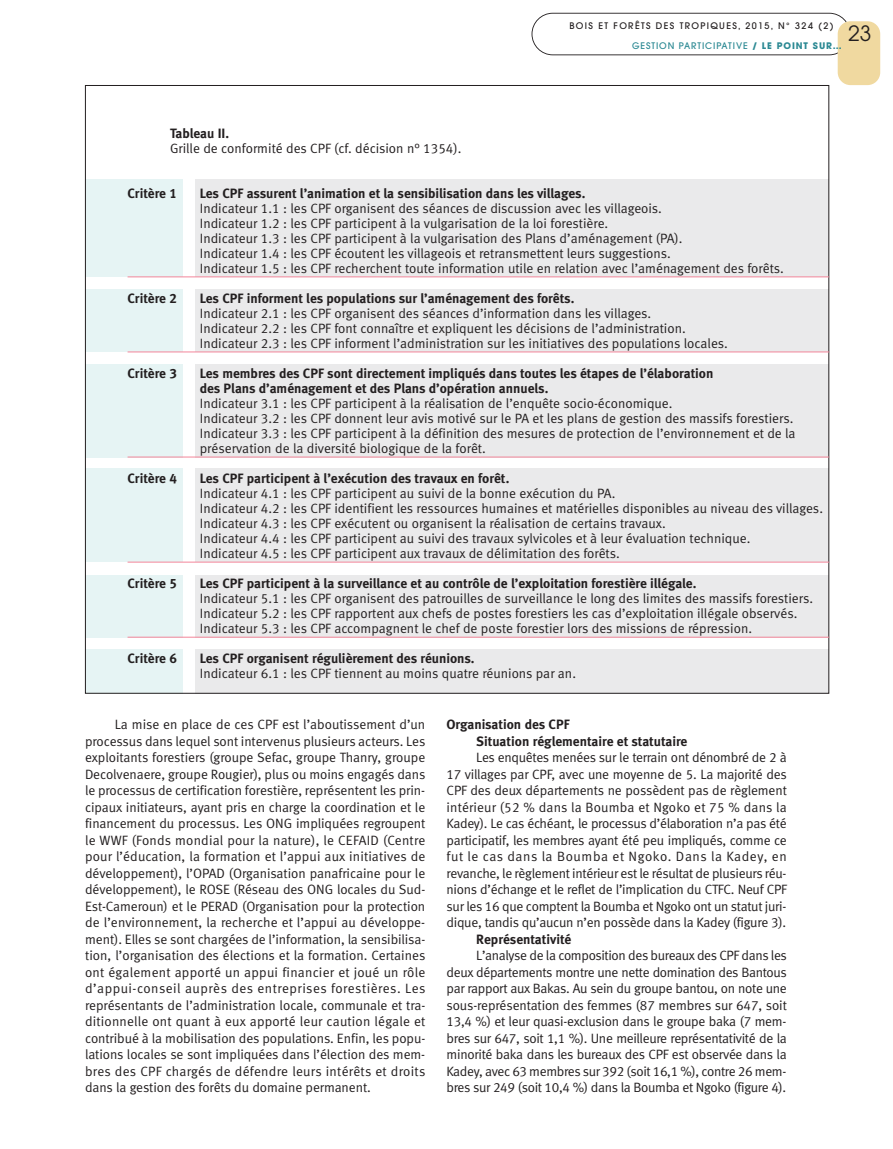
<style>
.page{position:relative;width:893px;height:1149px;background:#fff}
.page>*{position:absolute;margin:0;border:0;box-sizing:border-box;transform-origin:0 0}
.t1{font:21px "Avant Garde";color:#231f20}
.t2{font:13.5px/16.5px "Meta Normal LF";color:#231f20}
.t3{font:13.5px/16.5px "Meta Bold LF";color:#231f20}
.t4{font:500 9px "Avant Garde";letter-spacing:.15em;color:#231f20}
.t5{font:500 9px "Avant Garde";letter-spacing:.1em;color:#2c8993}
.s1{font-weight:700}
</style>
<div class="page">
<svg style="left:531px;top:13px;width:316px;height:42px"></svg>
<div style="left:838px;top:21px;width:42px;height:64px;background:#f0d9a0;border-radius:13px"></div>
<div style="left:85px;top:179px;width:98px;height:97px;background:#e6f4f4"></div>
<div style="left:196px;top:179px;width:633px;height:97px;background:#eaeaeb"></div>
<div style="left:85px;top:289px;width:98px;height:62px;background:#e6f4f4"></div>
<div style="left:196px;top:289px;width:633px;height:62px;background:#eaeaeb"></div>
<div style="left:85px;top:364px;width:98px;height:93px;background:#e6f4f4"></div>
<div style="left:196px;top:364px;width:633px;height:93px;background:#eaeaeb"></div>
<div style="left:85px;top:468px;width:98px;height:94px;background:#e6f4f4"></div>
<div style="left:196px;top:468px;width:633px;height:94px;background:#eaeaeb"></div>
<div style="left:85px;top:575px;width:98px;height:62px;background:#e6f4f4"></div>
<div style="left:196px;top:575px;width:633px;height:62px;background:#eaeaeb"></div>
<div style="left:85px;top:649px;width:98px;height:44px;background:#e6f4f4"></div>
<div style="left:196px;top:649px;width:633px;height:44px;background:#eaeaeb"></div>
<hr style="left:128px;top:276px;width:701px;height:1px;background:#f3869a">
<hr style="left:128px;top:351px;width:701px;height:1px;background:#f3869a">
<hr style="left:128px;top:456px;width:701px;height:1px;background:#f3869a">
<hr style="left:128px;top:561px;width:701px;height:1px;background:#f3869a">
<hr style="left:128px;top:636px;width:701px;height:1px;background:#f3869a">
<p class="t4" style="left:569px;top:23px;width:266px">BOIS ET FORÊTS DES TROPIQUES, 2015, N° 324 (2)</p>
<h1 class="t1" style="left:848px;top:26px;width:25px">23</h1>
<p class="t5" style="left:632px;top:42px;width:211px">GESTION PARTICIPATIVE <span class="s1">/ LE POINT SUR…</span></p>
<p class="t3" style="left:170px;top:126px;width:61px">Tableau II.</p>
<p class="t2" style="left:170px;top:141px;width:293px">Grille de conformité des CPF (cf. décision n° 1354).</p>
<p class="t3" style="left:128px;top:186px;width:51px">Critère 1</p>
<p class="t3" style="left:200px;top:186px;width:387px">Les CPF assurent l’animation et la sensibilisation dans les villages.</p>
<p class="t2" style="left:200px;top:202px;width:586px;line-height:15px">Indicateur 1.1 : les CPF organisent des séances de discussion avec les villageois.<br>Indicateur 1.2 : les CPF participent à la vulgarisation de la loi forestière.<br>Indicateur 1.3 : les CPF participent à la vulgarisation des Plans d’aménagement (PA).<br>Indicateur 1.4 : les CPF écoutent les villageois et retransmettent leurs suggestions.<br>Indicateur 1.5 : les CPF recherchent toute information utile en relation avec l’aménagement des forêts.</p>
<p class="t3" style="left:128px;top:291px;width:51px">Critère 2</p>
<p class="t3" style="left:200px;top:291px;width:376px">Les CPF informent les populations sur l’aménagement des forêts.</p>
<p class="t2" style="left:200px;top:307px;width:530px;line-height:15px">Indicateur 2.1 : les CPF organisent des séances d’information dans les villages.<br>Indicateur 2.2 : les CPF font connaître et expliquent les décisions de l’administration.<br>Indicateur 2.3 : les CPF informent l’administration sur les initiatives des populations locales.</p>
<p class="t3" style="left:128px;top:366px;width:51px">Critère 3</p>
<p class="t3" style="left:200px;top:367px;width:515px;line-height:15px">Les membres des CPF sont directement impliqués dans toutes les étapes de l’élaboration des Plans d’aménagement et des Plans d’opération annuels.</p>
<p class="t2" style="left:200px;top:397px;width:597px;line-height:15px">Indicateur 3.1 : les CPF participent à la réalisation de l’enquête socio-économique.<br>Indicateur 3.2 : les CPF donnent leur avis motivé sur le PA et les plans de gestion des massifs forestiers.<br>Indicateur 3.3 : les CPF participent à la définition des mesures de protection de l’environnement et de la préservation de la diversité biologique de la forêt.</p>
<p class="t3" style="left:128px;top:471px;width:51px">Critère 4</p>
<p class="t3" style="left:200px;top:471px;width:311px">Les CPF participent à l’exécution des travaux en forêt.</p>
<p class="t2" style="left:200px;top:487px;width:625px;line-height:15px">Indicateur 4.1 : les CPF participent au suivi de la bonne exécution du PA.<br>Indicateur 4.2 : les CPF identifient les ressources humaines et matérielles disponibles au niveau des villages.<br>Indicateur 4.3 : les CPF exécutent ou organisent la réalisation de certains travaux.<br>Indicateur 4.4 : les CPF participent au suivi des travaux sylvicoles et à leur évaluation technique.<br>Indicateur 4.5 : les CPF participent aux travaux de délimitation des forêts.</p>
<p class="t3" style="left:128px;top:576px;width:51px">Critère 5</p>
<p class="t3" style="left:200px;top:576px;width:498px">Les CPF participent à la surveillance et au contrôle de l’exploitation forestière illégale.</p>
<p class="t2" style="left:200px;top:592px;width:615px;line-height:15px">Indicateur 5.1 : les CPF organisent des patrouilles de surveillance le long des limites des massifs forestiers.<br>Indicateur 5.2 : les CPF rapportent aux chefs de postes forestiers les cas d’exploitation illégale observés.<br>Indicateur 5.3 : les CPF accompagnent le chef de poste forestier lors des missions de répression.</p>
<p class="t3" style="left:128px;top:651px;width:51px">Critère 6</p>
<p class="t3" style="left:200px;top:651px;width:276px">Les CPF organisent régulièrement des réunions.</p>
<p class="t2" style="left:200px;top:666px;width:378px">Indicateur 6.1 : les CPF tiennent au moins quatre réunions par an.</p>
<p class="t2" style="left:85px;top:717px;width:342px;text-align:justify;text-indent:30px">La mise en place de ces CPF est l’aboutissement d’un processus dans lequel sont intervenus plusieurs acteurs. Les exploitants forestiers (groupe Sefac, groupe Thanry, groupe Decolvenaere, groupe Rougier), plus ou moins engagés dans le processus de certification forestière, représentent les prin&shy;cipaux initiateurs, ayant pris en charge la coordination et le financement du processus. Les ONG impliquées regroupent le WWF (Fonds mondial pour la nature), le CEFAID (Centre pour l’éducation, la formation et l’appui aux initiatives de développement), l’OPAD (Organisation panafricaine pour le développement), le ROSE (Réseau des ONG locales du Sud-Est-Cameroun) et le PERAD (Organisation pour la protection de l’environnement, la recherche et l’appui au développe&shy;ment). Elles se sont chargées de l’information, la sensibilisa&shy;tion, l’organisation des élections et la formation. Certaines ont également apporté un appui financier et joué un rôle d’appui-conseil auprès des entreprises forestières. Les représentants de l’administration locale, communale et tra&shy;ditionnelle ont quant à eux apporté leur caution légale et contribué à la mobilisation des populations. Enfin, les popu&shy;lations locales se sont impliquées dans l’élection des mem&shy;bres des CPF chargés de défendre leurs intérêts et droits dans la gestion des forêts du domaine permanent.</p>
<p class="t3" style="left:476px;top:717px;width:213px;text-indent:-30px">Organisation des CPF<br>Situation réglementaire et statutaire</p>
<p class="t2" style="left:446px;top:750px;width:342px;text-align:justify;text-indent:30px">Les enquêtes menées sur le terrain ont dénombré de 2 à 17 villages par CPF, avec une moyenne de 5. La majorité des CPF des deux départements ne possèdent pas de règlement intérieur (52 % dans la Boumba et Ngoko et 75 % dans la Kadey). Le cas échéant, le processus d’élaboration n’a pas été participatif, les membres ayant été peu impliqués, comme ce fut le cas dans la Boumba et Ngoko. Dans la Kadey, en revanche, le règlement intérieur est le résultat de plusieurs réu&shy;nions d’échange et le reflet de l’implication du CTFC. Neuf CPF sur les 16 que comptent la Boumba et Ngoko ont un statut juri&shy;dique, tandis qu’aucun n’en possède dans la Kadey (figure 3).</p>
<p class="t3" style="left:476px;top:931px;width:97px">Représentativité</p>
<p class="t2" style="left:446px;top:948px;width:342px;text-align:justify;text-indent:30px">L’analyse de la composition des bureaux des CPF dans les deux départements montre une nette domination des Bantous par rapport aux Bakas. Au sein du groupe bantou, on note une sous-représentation des femmes (87 membres sur 647, soit 13,4 %) et leur quasi-exclusion dans le groupe baka (7 mem&shy;bres sur 647, soit 1,1 %). Une meilleure représentativité de la minorité baka dans les bureaux des CPF est observée dans la Kadey, avec 63 membres sur 392 (soit 16,1 %), contre 26 mem&shy;bres sur 249 (soit 10,4 %) dans la Boumba et Ngoko (figure 4).</p>
</div>
